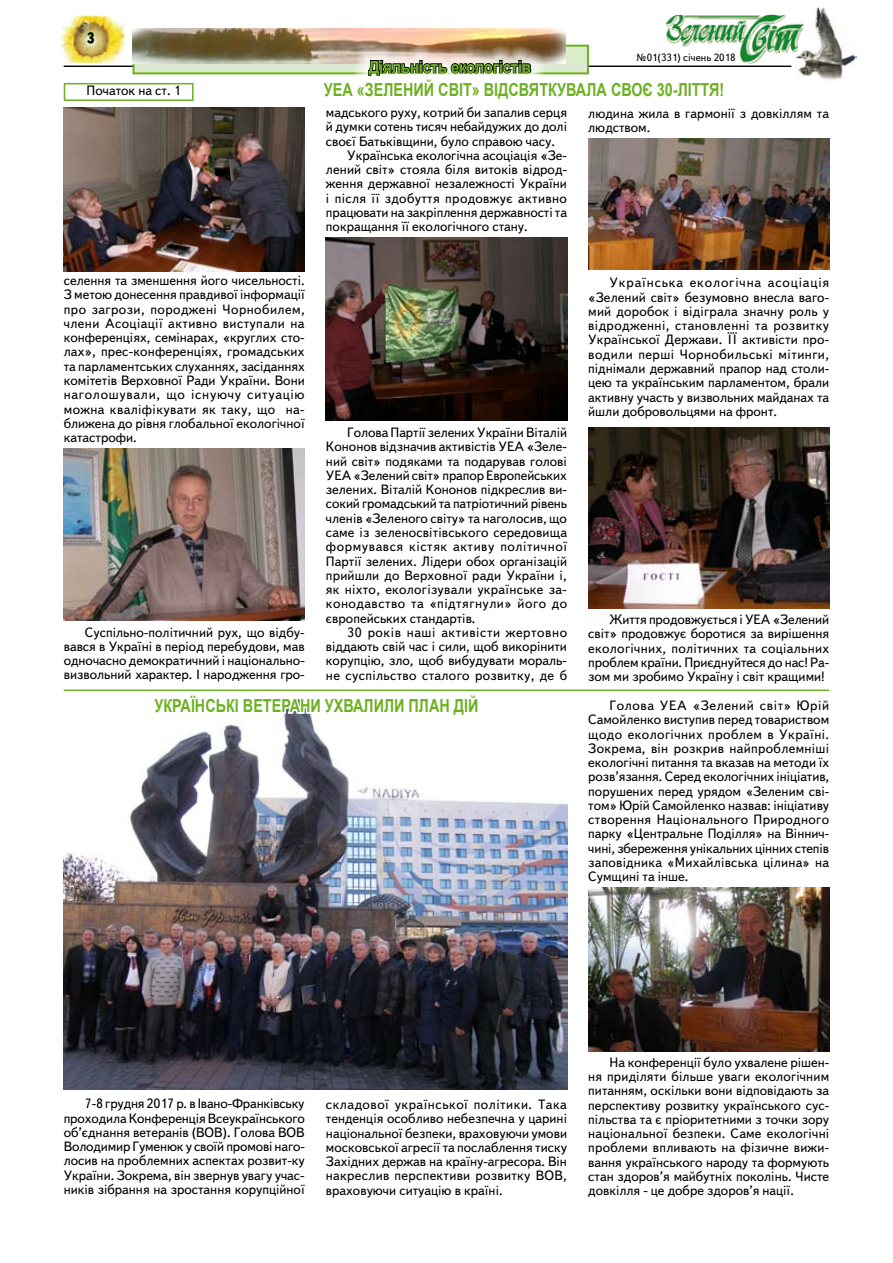
<style>
.page{position:relative;width:893px;height:1263px;background:#fff}
.page>*{position:absolute;margin:0;border:0;box-sizing:border-box;transform-origin:0 0}
.t1{font:700 18px "Arial";color:#6db122;scale:.8 1}
.t2{font:700 16.5px "Arial";letter-spacing:-.01em;color:#6db122;scale:.9 1}
.t3{font:700 15px "Text Book C";color:#000;scale:.9 1}
.t4{font:13.5px/14.2px "Text Book C";color:#000;text-align:justify}
.t5{font:13.5px "Text Book C";letter-spacing:.025em;color:#000}
.t6{font:10.5px "Text Book C";color:#000}
</style>
<div class="page">
<div style="left:133px;top:45px;width:456px;height:29px;background:#daecc8;border:2px solid #6db122"></div>
<img style="left:132px;top:28px;width:434px;height:35px">
<img style="left:88px;top:15px;width:37px;height:48px">
<img style="left:795px;top:7px;width:62px;height:73px">
<img style="left:666px;top:15px;width:137px;height:49px">
<hr style="left:64px;top:66px;width:727px;height:1px;background:#000">
<svg style="left:88px;top:32px;width:7px;height:12px"></svg>
<div style="left:351px;top:43px;width:300px;height:122px;background:#fff;opacity:.75"></div>
<svg style="left:367px;top:59px;width:165px;height:18px"></svg>
<div style="left:0;top:0;width:88px;height:85px;background:#fff;opacity:.81"></div>
<div style="left:64px;top:83px;width:130px;height:18px;border:2px solid #6db122"></div>
<img style="left:588px;top:139px;width:241px;height:131px">
<img style="left:64px;top:108px;width:241px;height:163px">
<img style="left:326px;top:237px;width:241px;height:184px">
<img style="left:588px;top:427px;width:241px;height:181px">
<img style="left:64px;top:449px;width:241px;height:171px">
<img style="left:64px;top:721px;width:503px;height:368px">
<img style="left:588px;top:887px;width:241px;height:164px">
<svg style="left:284px;top:698px;width:29px;height:23px"></svg>
<hr style="left:64px;top:689px;width:765px;height:2px;background:#6db122">
<p class="t3" style="left:87px;top:30px;width:9px">3</p>
<p class="t4" style="left:86px;top:83px;width:96px">Початок на ст. 1</p>
<p class="t4" style="left:64px;top:274px;width:243px">селення та зменшення його чисельності.<br>З метою донесення правдивої інформації про загрози, породжені Чорнобилем, члени Асоціації активно виступали на конференціях, семінарах, «круглих сто&shy;лах», прес-конференціях, громадських та парламентських слуханнях, засіданнях комітетів Верховної Ради України. Вони наголошували, що існуючу ситуацію можна кваліфікувати як таку, що на&shy;ближена до рівня глобальної екологічної катастрофи.</p>
<p class="t4" style="left:64px;top:625px;width:243px;text-indent:21px">Суспільно-політичний рух, що відбу&shy;вався в Україні в період перебудови, мав одночасно демократичний і національно&shy;визвольний характер. І народження гро-</p>
<p class="t2" style="left:369px;top:56px;width:182px">Діяльність екологістів</p>
<p class="t6" style="left:636px;top:52px;width:101px">№01(331) січень 2018</p>
<h1 class="t1" style="left:324px;top:78px;width:76px">УЕА «Зелени</h1>
<h1 class="t1" style="left:424px;top:78px;width:204px">й світ» відсвяткувала</h1>
<h1 class="t1" style="left:611px;top:78px;width:95px">своє 30-літт</h1>
<h1 class="t1" style="left:709px;top:78px;width:20px">я!</h1>
<p class="t4" style="left:326px;top:106px;width:243px">мадського руху, котрий би запалив серця</p>
<p class="t4" style="left:326px;top:120px;width:243px">й думки сотень тисяч небайдужих до долі</p>
<p class="t4" style="left:326px;top:134px;width:231px">своєї Батьківщини, було справою часу.</p>
<p class="t4" style="left:347px;top:148px;width:221px">Українська екологічна асоціація «Зе-</p>
<p class="t4" style="left:326px;top:163px;width:243px">лений світ» стояла біля витоків відрод-</p>
<p class="t4" style="left:326px;top:177px;width:242px">ження державної незалежності України</p>
<p class="t5" style="left:326px;top:191px;width:242px">і після її здобуття продовжує активно</p>
<p class="t4" style="left:326px;top:205px;width:243px">працювати на закріплення державності та</p>
<p class="t4" style="left:326px;top:220px;width:204px">покращання її екологічного стану.</p>
<p class="t4" style="left:588px;top:106px;width:242px">людина жила в гармонії з довкіллям та людством.</p>
<p class="t4" style="left:326px;top:426px;width:243px;text-indent:21px">Голова Партії зелених України Віталій Кононов відзначив активістів УЕА «Зеле&shy;ний світ» подяками та подарував голові УЕА «Зелений світ» прапор Европейських зелених. Віталій Кононов підкреслив ви&shy;сокий громадський та патріотичний рівень членів «Зеленого світу» та наголосив, що саме із зеленосвітівського середовища формувався кістяк активу політичної Партії зелених. Лідери обох організацій прийшли до Верховної ради України і, як ніхто, екологізували українське за&shy;конодавство та «підтягнули» його до європейських стандартів.</p>
<p class="t4" style="left:326px;top:625px;width:243px;text-indent:21px">30 років наші активісти жертовно віддають свій час і сили, щоб викорінити корупцію, зло, щоб вибудувати мораль&shy;не суспільство сталого розвитку, де б</p>
<p class="t4" style="left:588px;top:276px;width:242px;text-indent:21px">Українська екологічна асоціація «Зелений світ» безумовно внесла ваго&shy;мий доробок і відіграла значну роль у відродженні, становленні та розвитку Української Держави. ЇЇ активісти про&shy;водили перші Чорнобильські мітинги, піднімали державний прапор над столи&shy;цею та українським парламентом, брали активну участь у визвольних майданах та йшли добровольцями на фронт.</p>
<p class="t4" style="left:588px;top:613px;width:243px;text-indent:21px">Життя продовжується і УЕА «Зелений світ» продовжує боротися за вирішення екологічних, політичних та соціальних проблем країни. Приєднуйтеся до нас! Ра&shy;зом ми зробимо Україну і світ кращими!</p>
<h1 class="t1" style="left:155px;top:694px;width:23px">Україн</h1>
<h1 class="t1" style="left:205px;top:694px;width:73px">ські ветерани</h1>
<h1 class="t1" style="left:325px;top:694px;width:49px">ух валили</h1>
<h1 class="t1" style="left:409px;top:694px;width:27px">план</h1>
<h1 class="t1" style="left:454px;top:694px;width:32px">дій</h1>
<p class="t4" style="left:588px;top:698px;width:243px;text-indent:21px">Голова УЕА «Зелений світ» Юрій Самойленко виступив перед товариством щодо екологічних проблем в Україні.<br>Зокрема, він розкрив найпроблемніші екологічні питання та вказав на методи їх розв’язання. Серед екологічних ініціатив, порушених перед урядом «Зеленим сві&shy;том» Юрій Самойленко назвав: ініціативу створення Національного Природного парку «Центральне Поділля» на Віннич&shy;чині, збереження унікальних цінних степів заповідника «Михайлівська цілина» на Сумщині та інше.</p>
<p class="t4" style="left:64px;top:1097px;width:243px;text-indent:21px">7-8 грудня 2017 р. в Івано-Франківську проходила Конференція Всеукраїнського об’єднання ветеранів (ВОВ). Голова ВОВ Володимир Гуменюк у своїй промові наго&shy;лосив на проблемних аспектах розвит-ку України. Зокрема, він звернув увагу учас&shy;ників зібрання на зростання корупційної</p>
<p class="t4" style="left:326px;top:1097px;width:243px">складової української політики. Така тенденція особливо небезпечна у царині національної безпеки, враховуючи умови московської агресії та послаблення тиску Західних держав на країну-агресора. Він накреслив перспективи розвитку ВОВ, враховуючи ситуацію в країні.</p>
<p class="t4" style="left:588px;top:1055px;width:243px;text-indent:21px">На конференції було ухвалене рішен&shy;ня приділяти більше уваги екологічним питанням, оскільки вони відповідають за перспективу розвитку українського сус&shy;пільства та є пріоритетними з точки зору національної безпеки. Саме екологічні проблеми впливають на фізичне вижи&shy;вання українського народу та формують стан здоров’я майбутніх поколінь. Чисте довкілля - це добре здоров’я нації.</p>
</div>
